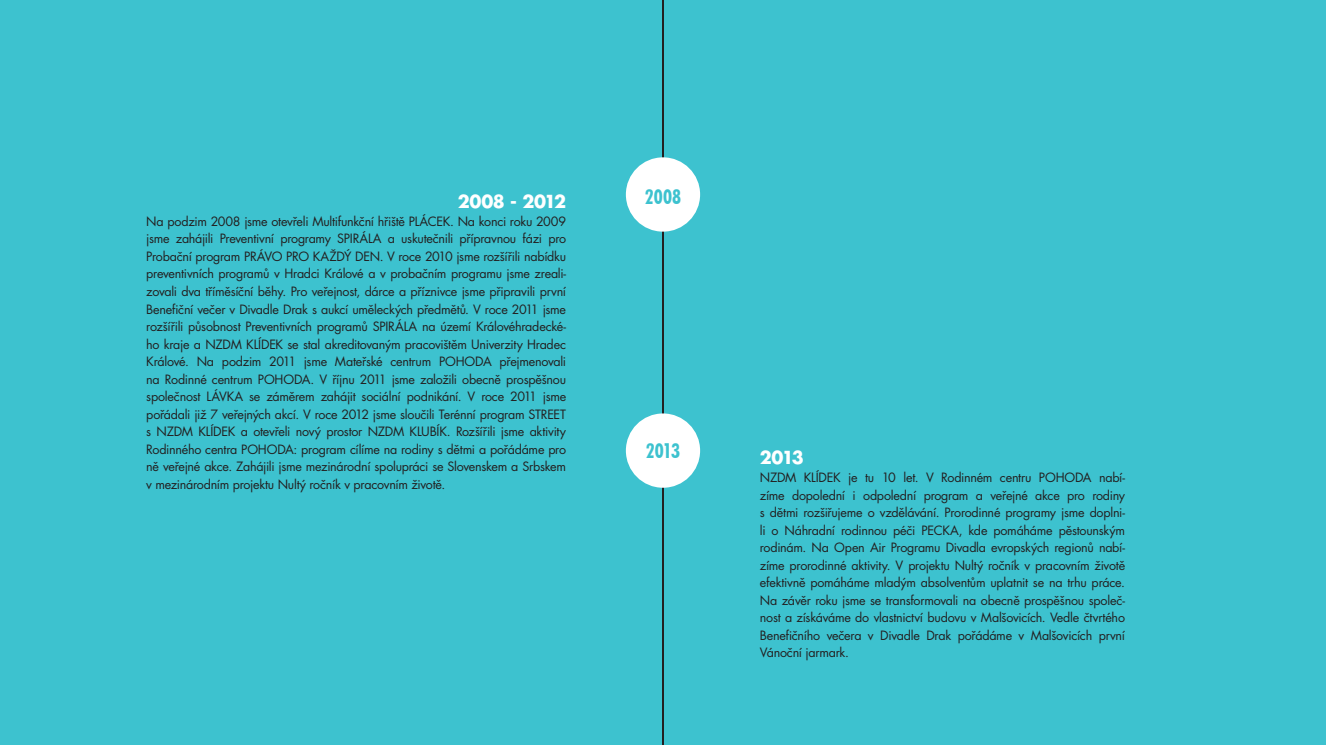
<style>
.page{position:relative;width:1326px;height:745px;background:#fff}
.page>*{position:absolute;margin:0;border:0;box-sizing:border-box;transform-origin:0 0}
.t1{font:condensed 20.5px "Futura AT Bold";letter-spacing:-.005em;color:#3dc2cf}
.t2{font:700 17.5px "Futura CE";letter-spacing:-.03em;color:#fff}
.t3{font:12.5px/17.5px "Futura CE";letter-spacing:-.02em;color:#231f20;text-align:justify}
</style>
<div class="page">
<div style="left:0;top:0;width:1325px;height:744px;background:#3dc2cf"></div>
<hr style="left:662px;top:0;width:1px;height:744px;background:#231f20">
<div style="left:625px;top:157px;width:75px;height:74px;background:#fff;border-radius:50%"></div>
<div style="left:625px;top:413px;width:75px;height:74px;background:#fff;border-radius:50%"></div>
<h2 class="t2" style="left:458px;top:194px;width:110px">2008 - 2012</h2>
<p class="t3" style="left:146px;top:213px;width:421px">Na podzim 2008 jsme otevřeli Multifunkční hřiště PLÁCEK. Na konci roku 2009 jsme zahájili Preventivní programy SPIRÁLA a uskutečnili přípravnou fázi pro Probační program PRÁVO PRO KAŽDÝ DEN. V roce 2010 jsme rozšířili nabídku preventivních programů v Hradci Králové a v probačním programu jsme zreali&shy;zovali dva tříměsíční běhy. Pro veřejnost, dárce a příznivce jsme připravili první Benefiční večer v Divadle Drak s aukcí uměleckých předmětů. V roce 2011 jsme rozšířili působnost Preventivních programů SPIRÁLA na území Královéhradecké&shy;ho kraje a NZDM KLÍDEK se stal akreditovaným pracovištěm Univerzity Hradec Králové. Na podzim 2011 jsme Mateřské centrum POHODA přejmenovali na Rodinné centrum POHODA. V říjnu 2011 jsme založili obecně prospěšnou společnost LÁVKA se záměrem zahájit sociální podnikání. V roce 2011 jsme pořádali již 7 veřejných akcí. V roce 2012 jsme sloučili Terénní program STREET s NZDM KLÍDEK a otevřeli nový prostor NZDM KLUBÍK. Rozšířili jsme aktivity Rodinného centra POHODA: program cílíme na rodiny s dětmi a pořádáme pro ně veřejné akce. Zahájili jsme mezinárodní spolupráci se Slovenskem a Srbskem v mezinárodním projektu Nultý ročník v pracovním životě.</p>
<h1 class="t1" style="left:644px;top:185px;width:38px">2008</h1>
<h1 class="t1" style="left:645px;top:439px;width:36px">2013</h1>
<h2 class="t2" style="left:759px;top:449px;width:45px">2013</h2>
<p class="t3" style="left:759px;top:469px;width:367px">NZDM KLÍDEK je tu 10 let. V Rodinném centru POHODA nabí&shy;zíme dopolední i odpolední program a veřejné akce pro rodiny s dětmi rozšiřujeme o vzdělávání. Prorodinné programy jsme doplni&shy;li o Náhradní rodinnou péči PECKA, kde pomáháme pěstounským rodinám. Na Open Air Programu Divadla evropských regionů nabí&shy;zíme prorodinné aktivity. V projektu Nultý ročník v pracovním životě efektivně pomáháme mladým absolventům uplatnit se na trhu práce.<br>Na závěr roku jsme se transformovali na obecně prospěšnou společ&shy;nost a získáváme do vlastnictví budovu v Malšovicích. Vedle čtvrtého Benefičního večera v Divadle Drak pořádáme v Malšovicích první Vánoční jarmark.</p>
</div>
